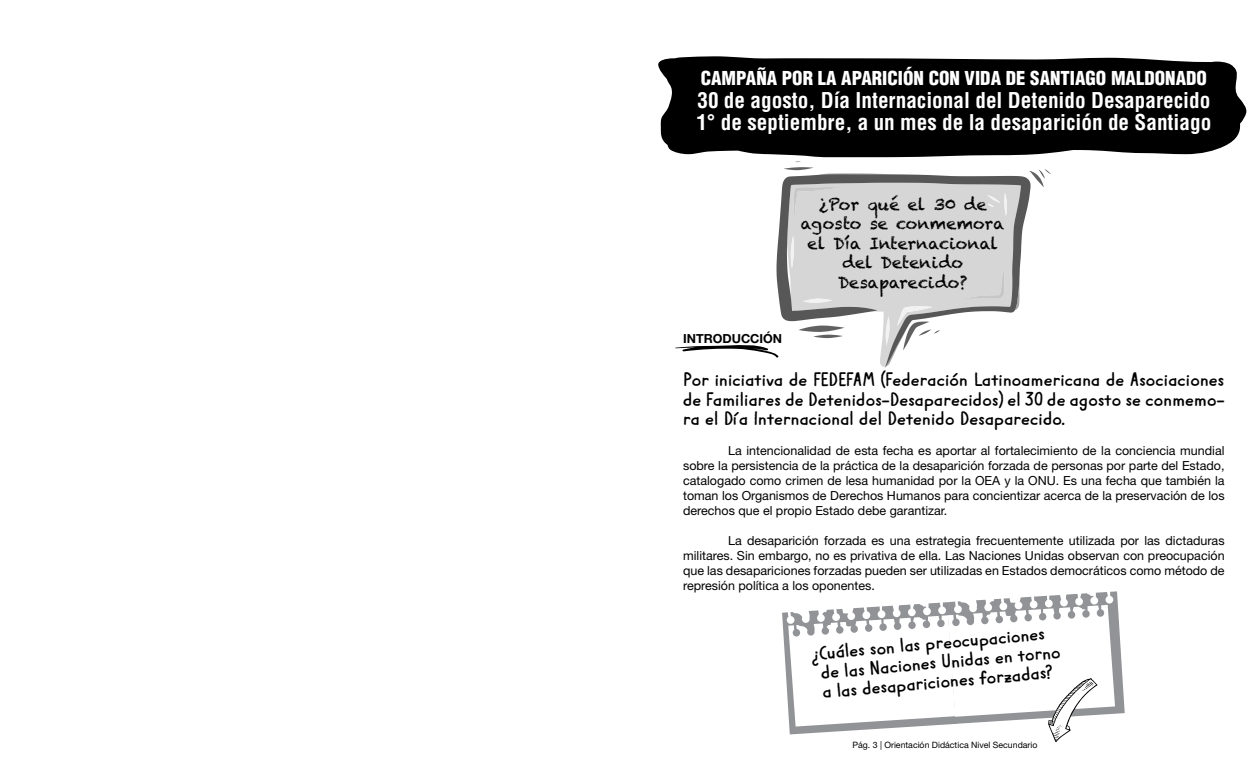
<style>
.page{position:relative;width:1260px;height:765px;background:#fff}
.page>*{position:absolute;margin:0;border:0;box-sizing:border-box;transform-origin:0 0}
.t1{font:700 condensed 21.25px/22.5px "Helvetica LT Std";color:#fff}
.t2{font:900 condensed 18.75px "Helvetica LT Std";color:#fff}
.t3{font:16.25px/19.5px "Might Could Pen";color:#000;text-align:justify}
.t4{font:16.25px/19.5px "Chalkduster";color:#000;text-align:center}
.t5{font:12.5px/15px "Helvetica Neue LT Std";color:#000;text-align:justify}
.t6{font:700 12.5px "Helvetica Neue LT Std";color:#000}
.t7{font:8.75px "Helvetica Neue LT Std";color:#000}
</style>
<div class="page">
<svg style="left:658px;top:56px;width:589px;height:101px;background:#151515"></svg>
<svg style="left:675px;top:345px;width:102px;height:13px"></svg>
<svg style="left:777px;top:174px;width:254px;height:194px;fill:#d6d6d6"></svg>
<svg style="left:961px;top:268px;width:44px;height:31px"></svg>
<svg style="left:794px;top:187px;width:50px;height:35px;background:#d4d4d4"></svg>
<svg style="left:798px;top:326px;width:47px;height:12px"></svg>
<svg style="left:1029px;top:169px;width:22px;height:18px"></svg>
<svg style="left:784px;top:162px;width:106px;height:13px"></svg>
<svg style="left:803px;top:299px;width:29px;height:4px"></svg>
<svg style="left:987px;top:193px;width:20px;height:23px"></svg>
<svg style="left:886px;top:306px;width:54px;height:61px"></svg>
<svg style="left:791px;top:236px;width:3px;height:33px"></svg>
<svg style="left:782px;top:591px;width:343px;height:151px"></svg>
<h2 class="t2" style="left:701px;top:67px;width:508px">CAMPAÑA POR LA APARICIÓN CON VIDA DE SANTIAGO MALDONADO</h2>
<h1 class="t1" style="left:696px;top:89px;width:516px">30 de agosto, Día Internacional del Detenido Desaparecido<br>1° de septiembre, a un mes de la desaparición de Santiago</h1>
<p class="t6" style="left:683px;top:330px;width:101px">INTRODUCCIÓN</p>
<h3 class="t4" style="left:801px;top:194px;width:205px">¿Por qué el 30 de agosto se conmemora el Día Internacional del Detenido<br>Desaparecido?</h3>
<h3 class="t3" style="left:683px;top:370px;width:543px">Por iniciativa de FEDEFAM (Federación Latinoamericana de Asociaciones de Familiares de Detenidos-Desaparecidos) el 30 de agosto se conmemo&shy;ra el Día Internacional del Detenido Desaparecido.</h3>
<p class="t5" style="left:683px;top:443px;width:543px;text-indent:45px">La intencionalidad de esta fecha es aportar al fortalecimiento de la conciencia mundial sobre la persistencia de la práctica de la desaparición forzada de personas por parte del Estado, catalogado como crimen de lesa humanidad por la OEA y la ONU. Es una fecha que también la toman los Organismos de Derechos Humanos para concientizar acerca de la preservación de los derechos que el propio Estado debe garantizar.</p>
<p class="t5" style="left:683px;top:533px;width:543px;text-indent:45px">La desaparición forzada es una estrategia frecuentemente utilizada por las dictaduras militares. Sin embargo, no es privativa de ella. Las Naciones Unidas observan con preocupación que las desapariciones forzadas pueden ser utilizadas en Estados democráticos como método de represión política a los oponentes.</p>
<h3 class="t3" style="left:818px;top:643px;width:242px;text-align:left;rotate:-5deg">Cuáles son las preocupaciones de las Naciones Unidas en torno a las desapariciones forzadas?</h3>
<p class="t7" style="left:853px;top:740px;width:186px">Pág. 3 | Orientación Didáctica Nivel Secundario</p>
</div>
